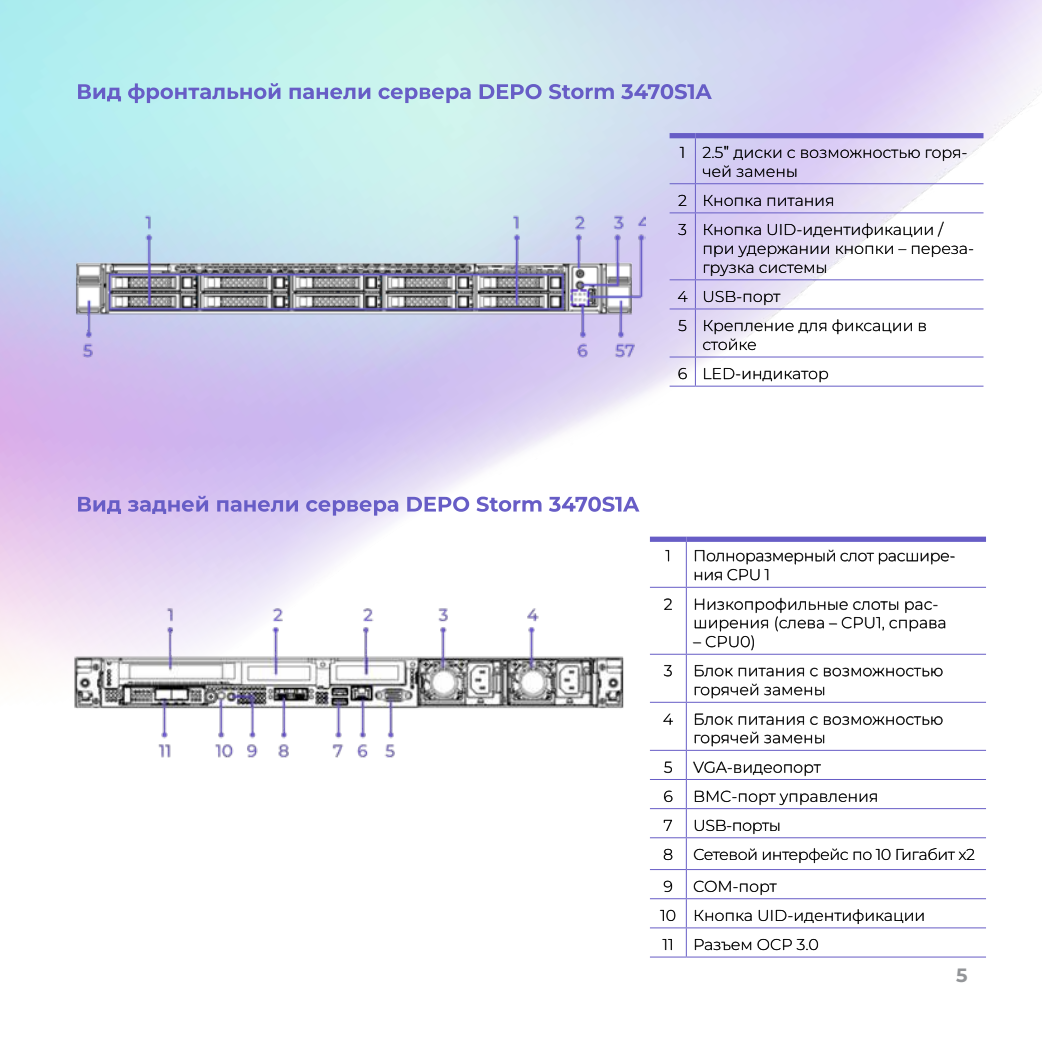
<style>
.page{position:relative;width:1042px;height:1042px;background:#fff}
.page>*{position:absolute;margin:0;border:0;box-sizing:border-box;transform-origin:0 0}
.t1{font:700 19.25px "Montserrat";color:#939598}
.t2{font:300 15.75px/18.9px "Montserrat";color:#000}
.t3{font:300 15.75px/18.9px "Montserrat";letter-spacing:-.02em;color:#000}
.s1{font-family:"Ubuntu"}
</style>
<div class="page">
<img style="left:0;top:0;width:1042px;height:958px">
<div style="left:650px;top:536px;width:36px;height:6px;background:#675dc6"></div>
<div style="left:686px;top:536px;width:300px;height:6px;background:#675dc6"></div>
<hr style="left:686px;top:542px;width:1px;height:45px;background:#675dc6">
<hr style="left:650px;top:587px;width:36px;height:1px;background:#675dc6">
<hr style="left:686px;top:587px;width:300px;height:1px;background:#675dc6">
<hr style="left:686px;top:588px;width:1px;height:66px;background:#675dc6">
<hr style="left:650px;top:654px;width:36px;height:1px;background:#675dc6">
<hr style="left:686px;top:654px;width:300px;height:1px;background:#675dc6">
<hr style="left:686px;top:655px;width:1px;height:47px;background:#675dc6">
<hr style="left:650px;top:702px;width:36px;height:1px;background:#675dc6">
<hr style="left:686px;top:702px;width:300px;height:1px;background:#675dc6">
<hr style="left:686px;top:703px;width:1px;height:47px;background:#675dc6">
<hr style="left:650px;top:750px;width:36px;height:1px;background:#675dc6">
<hr style="left:686px;top:750px;width:300px;height:1px;background:#675dc6">
<hr style="left:650px;top:779px;width:36px;height:1px;background:#675dc6">
<hr style="left:686px;top:779px;width:300px;height:1px;background:#675dc6">
<hr style="left:650px;top:808px;width:36px;height:1px;background:#675dc6">
<hr style="left:686px;top:808px;width:300px;height:1px;background:#675dc6">
<svg style="left:686px;top:751px;width:1px;height:86px"></svg>
<hr style="left:650px;top:837px;width:36px;height:1px;background:#675dc6">
<hr style="left:686px;top:837px;width:300px;height:1px;background:#675dc6">
<hr style="left:686px;top:838px;width:1px;height:31px;background:#675dc6">
<hr style="left:650px;top:869px;width:36px;height:1px;background:#675dc6">
<hr style="left:686px;top:869px;width:300px;height:1px;background:#675dc6">
<hr style="left:650px;top:898px;width:36px;height:1px;background:#675dc6">
<hr style="left:686px;top:898px;width:300px;height:1px;background:#675dc6">
<hr style="left:650px;top:927px;width:36px;height:1px;background:#675dc6">
<hr style="left:686px;top:927px;width:300px;height:1px;background:#675dc6">
<svg style="left:686px;top:870px;width:1px;height:86px"></svg>
<hr style="left:650px;top:956px;width:36px;height:1px;background:#675dc6">
<hr style="left:686px;top:956px;width:300px;height:1px;background:#675dc6">
<svg style="left:695px;top:939px;width:123px;height:11px"></svg>
<svg style="left:663px;top:939px;width:9px;height:11px"></svg>
<svg style="left:695px;top:909px;width:228px;height:15px"></svg>
<svg style="left:660px;top:910px;width:15px;height:11px"></svg>
<svg style="left:694px;top:880px;width:83px;height:15px"></svg>
<svg style="left:664px;top:880px;width:8px;height:12px"></svg>
<svg style="left:694px;top:848px;width:280px;height:15px"></svg>
<svg style="left:664px;top:849px;width:8px;height:11px"></svg>
<svg style="left:695px;top:820px;width:84px;height:14px"></svg>
<svg style="left:664px;top:820px;width:8px;height:11px"></svg>
<svg style="left:695px;top:790px;width:181px;height:15px"></svg>
<svg style="left:664px;top:790px;width:8px;height:12px"></svg>
<svg style="left:693px;top:761px;width:128px;height:14px"></svg>
<svg style="left:664px;top:761px;width:8px;height:11px"></svg>
<svg style="left:695px;top:732px;width:129px;height:14px"></svg>
<svg style="left:695px;top:713px;width:247px;height:11px"></svg>
<svg style="left:663px;top:713px;width:10px;height:11px"></svg>
<svg style="left:695px;top:684px;width:129px;height:14px"></svg>
<svg style="left:695px;top:665px;width:247px;height:11px"></svg>
<svg style="left:664px;top:665px;width:8px;height:11px"></svg>
<svg style="left:693px;top:598px;width:252px;height:52px"></svg>
<svg style="left:664px;top:598px;width:8px;height:11px"></svg>
<svg style="left:695px;top:550px;width:259px;height:30px"></svg>
<svg style="left:665px;top:550px;width:4px;height:11px"></svg>
<svg style="left:78px;top:83px;width:634px;height:20px;background:#a8bfe1"></svg>
<svg style="left:78px;top:496px;width:561px;height:20px"></svg>
<div style="left:669px;top:133px;width:26px;height:5px;background:#675dc6"></div>
<div style="left:695px;top:133px;width:288px;height:5px;background:#675dc6"></div>
<hr style="left:695px;top:138px;width:1px;height:45px;background:#675dc6">
<hr style="left:695px;top:183px;width:288px;height:1px;background:#675dc6">
<hr style="left:695px;top:212px;width:288px;height:1px;background:#675dc6">
<hr style="left:695px;top:213px;width:1px;height:66px;background:#675dc6">
<hr style="left:695px;top:279px;width:288px;height:1px;background:#675dc6">
<hr style="left:695px;top:308px;width:288px;height:1px;background:#675dc6">
<hr style="left:695px;top:309px;width:1px;height:47px;background:#675dc6">
<hr style="left:695px;top:356px;width:288px;height:1px;background:#675dc6">
<hr style="left:695px;top:386px;width:288px;height:1px;background:#675dc6">
<svg style="left:704px;top:368px;width:124px;height:14px"></svg>
<svg style="left:669px;top:356px;width:27px;height:31px"></svg>
<svg style="left:703px;top:319px;width:223px;height:31px"></svg>
<svg style="left:678px;top:320px;width:8px;height:11px"></svg>
<svg style="left:704px;top:291px;width:76px;height:14px"></svg>
<svg style="left:669px;top:279px;width:27px;height:30px"></svg>
<svg style="left:704px;top:265px;width:122px;height:11px"></svg>
<svg style="left:704px;top:246px;width:269px;height:11px"></svg>
<svg style="left:704px;top:222px;width:240px;height:16px"></svg>
<svg style="left:678px;top:224px;width:8px;height:11px"></svg>
<svg style="left:704px;top:195px;width:129px;height:11px"></svg>
<svg style="left:669px;top:183px;width:27px;height:30px"></svg>
<svg style="left:703px;top:146px;width:263px;height:31px;background:#cfc6e2"></svg>
<svg style="left:680px;top:147px;width:3px;height:11px"></svg>
<img style="left:62px;top:201px;width:583px;height:181px">
<img style="left:58px;top:589px;width:584px;height:174px">
<p class="t2" style="left:702px;top:142px;width:267px;text-indent:-23px">1 2.5<span class="s1">"</span> диски с возможностью горя&shy;чей замены</p>
<p class="t2" style="left:678px;top:185px;width:267px;line-height:29.1px">2 Кнопка питания<br>3 Кнопка UID-идентификации /</p>
<p class="t2" style="left:702px;top:238px;width:273px">при удержании кнопки – переза&shy;грузка системы</p>
<p class="t2" style="left:677px;top:281px;width:251px;line-height:29.1px">4 USB-порт<br>5 Крепление для фиксации в</p>
<p class="t2" style="left:678px;top:329px;width:152px;line-height:29.2px;text-indent:25px">стойке<br>6 LED-индикатор</p>
<p class="t2" style="left:665px;top:546px;width:7px">1</p>
<p class="t3" style="left:693px;top:546px;width:264px">Полноразмерный слот расшире&shy;ния CPU 1</p>
<p class="t2" style="left:664px;top:594px;width:10px">2</p>
<p class="t2" style="left:693px;top:594px;width:255px">Низкопрофильные слоты рас&shy;ширения (слева – CPU1, справа</p>
<p class="t2" style="left:693px;top:632px;width:64px">– CPU0)</p>
<p class="t2" style="left:664px;top:661px;width:10px">3</p>
<p class="t2" style="left:693px;top:661px;width:252px">Блок питания с возможностью горячей замены</p>
<p class="t2" style="left:663px;top:709px;width:12px">4</p>
<p class="t2" style="left:693px;top:709px;width:252px">Блок питания с возможностью горячей замены</p>
<p class="t2" style="left:664px;top:757px;width:10px">5</p>
<p class="t2" style="left:693px;top:757px;width:129px">VGA-видеопорт</p>
<p class="t2" style="left:663px;top:786px;width:11px">6</p>
<p class="t2" style="left:693px;top:786px;width:187px">BMC-порт управления</p>
<p class="t2" style="left:663px;top:815px;width:11px">7</p>
<p class="t3" style="left:693px;top:815px;width:89px">USB-порты</p>
<p class="t2" style="left:663px;top:844px;width:11px">8</p>
<p class="t3" style="left:693px;top:844px;width:283px">Сетевой интерфейс по 10 Гигабит х2</p>
<p class="t2" style="left:663px;top:876px;width:11px">9</p>
<p class="t2" style="left:660px;top:871px;width:266px;line-height:29.2px;text-indent:33px">COM-порт<br>10 Кнопка UID-идентификации<br>11 Разъем OCP 3.0</p>
<p class="t1" style="left:956px;top:962px;width:13px">5</p>
</div>
